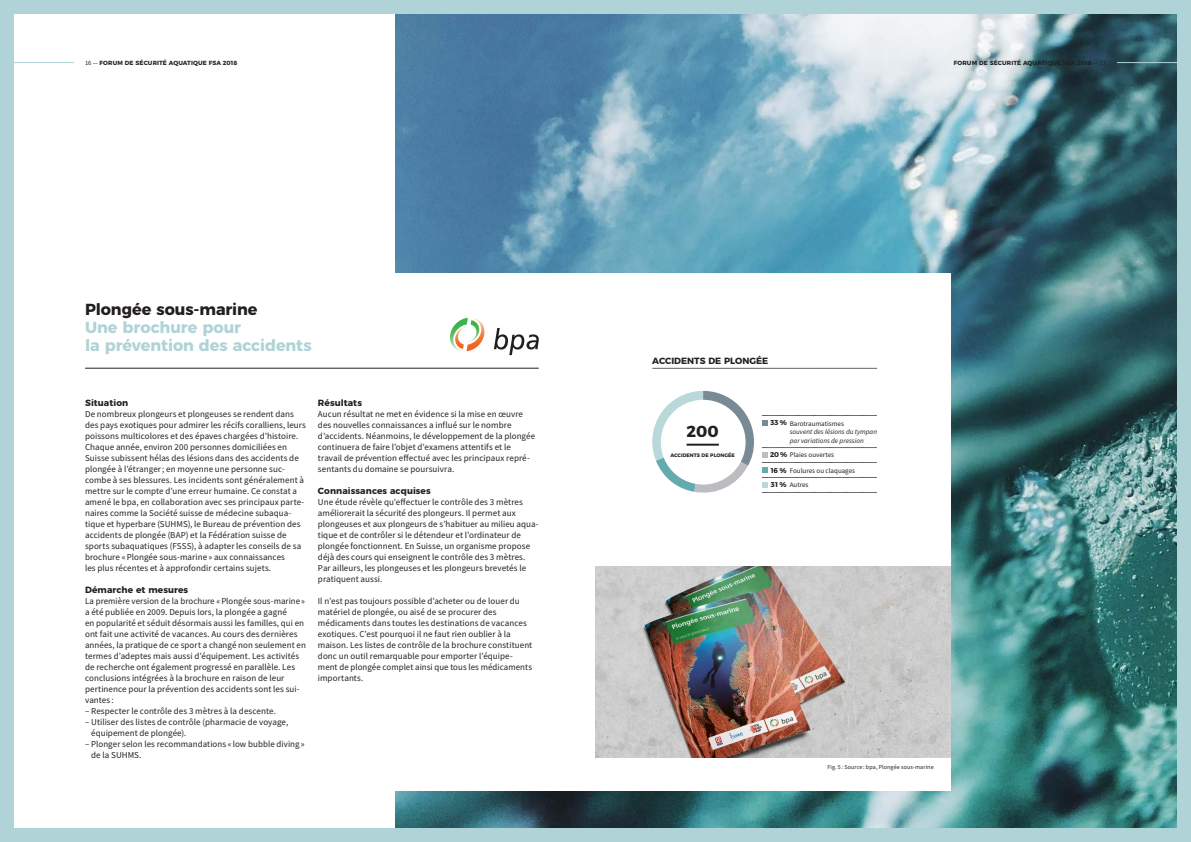
<style>
.page{position:relative;width:1191px;height:842px;background:#afd3d6}
.page>*{position:absolute;margin:0;border:0;box-sizing:border-box;transform-origin:0 0}
.t1{font:700 16px/18px "Montserrat";letter-spacing:-.005em;color:#afd3d6}
.t2{font:700 16px "Montserrat";color:#231f20}
.t3{font:9px/11px "Source Sans Pro";letter-spacing:.01em;color:#231f20}
.t4{font:700 9px "Montserrat";letter-spacing:.01em;color:#231f20}
.t5{font:italic 7px/8.4px "Source Sans Pro";color:#231f20}
.t6{font:7px/14.6px "Source Sans Pro";color:#231f20}
.t7{font:700 6px "Montserrat";letter-spacing:.02em;color:#231f20}
.t8{font:6px "Source Sans Pro";letter-spacing:.02em;color:#231f20}
.t9{font:700 5px "Montserrat";color:#231f20}
.s1{font-family:"Source Sans Pro";font-weight:400;font-size:6.5px}
.s2{font-family:"Montserrat";font-weight:700;font-style:normal}
.s3{font-style:normal}
.s4{font-family:"Montserrat";font-weight:700}
</style>
<div class="page">
<div style="left:14px;top:14px;width:1162px;height:814px;background:#fff"></div>
<img style="left:395px;top:14px;width:781px;height:814px">
<div style="left:21px;top:274px;width:929px;height:517px;background:#fff"></div>
<hr style="left:1117px;top:62px;width:74px;height:1px;background:#afd3d6">
<hr style="left:0;top:62px;width:74px;height:1px;background:#afd3d6">
<svg style="left:652px;top:391px;width:102px;height:102px"></svg>
<div style="left:661px;top:400px;width:84px;height:85px;background:#fff;border-radius:50%"></div>
<svg style="left:653px;top:368px;width:223px;height:1px"></svg>
<hr style="left:686px;top:444px;width:33px;height:2px;background:#231f20">
<svg style="left:762px;top:415px;width:114px;height:10px"></svg>
<svg style="left:762px;top:447px;width:114px;height:46px"></svg>
<hr style="left:85px;top:368px;width:454px;height:1px;background:#231f20">
<svg style="left:450px;top:318px;width:34px;height:33px"></svg>
<svg style="left:494px;top:328px;width:45px;height:27px"></svg>
<img style="left:595px;top:567px;width:355px;height:191px">
<p class="t7" style="left:85px;top:57px;width:154px"><span class="s1">16 —</span> FORUM DE SÉCURITÉ AQUATIQUE FSA 2018</p>
<p class="t7" style="left:953px;top:57px;width:154px">FORUM DE SÉCURITÉ AQUATIQUE FSA 2018 <span class="s1">— 17</span></p>
<h1 class="t2" style="left:85px;top:296px;width:174px">Plongée sous-marine</h1>
<h1 class="t1" style="left:85px;top:317px;width:228px">Une brochure pour<br>la prévention des accidents</h1>
<p class="t4" style="left:85px;top:395px;width:45px">Situation</p>
<p class="t3" style="left:85px;top:408px;width:222px">De nombreux plongeurs et plongeuses se rendent dans des pays exotiques pour admirer les récifs coralliens, leurs poissons multicolores et des épaves chargées d’histoire.<br>Chaque année, environ 200 personnes domiciliées en Suisse subissent hélas des lésions dans des accidents de plongée à l’étranger; en moyenne une personne suc&shy;combe à ses blessures. Les incidents sont généralement à mettre sur le compte d’une erreur humaine. Ce constat a amené le bpa, en collaboration avec ses principaux parte&shy;naires comme la Société suisse de médecine subaqua&shy;tique et hyperbare (SUHMS), le Bureau de prévention des accidents de plongée (BAP) et la Fédération suisse de sports subaquatiques (FSSS), à adapter les conseils de sa brochure «Plongée sous-marine » aux connaissances<br>les plus récentes et à approfondir certains sujets.</p>
<p class="t4" style="left:85px;top:582px;width:105px">Démarche et mesures</p>
<p class="t3" style="left:85px;top:595px;width:222px">La première version de la brochure «Plongée sous-marine » a été publiée en 2009. Depuis lors, la plongée a gagné<br>en popularité et séduit désormais aussi les familles, qui en ont fait une activité de vacances. Au cours des dernières années, la pratique de ce sport a changé non seulement en termes d’adeptes mais aussi d’équipement. Les activités de recherche ont également progressé en parallèle. Les conclusions intégrées à la brochure en raison de leur pertinence pour la prévention des accidents sont les sui&shy;vantes :</p>
<p class="t3" style="left:85px;top:705px;width:192px">– Respecter le contrôle des 3 mètres à la descente.</p>
<p class="t3" style="left:91px;top:716px;width:199px;text-indent:-6px">– Utiliser des listes de contrôle (pharmacie de voyage, équipement de plongée).</p>
<p class="t3" style="left:91px;top:738px;width:215px;text-indent:-6px">– Plonger selon les recommandations « low bubble diving» de la SUHMS.</p>
<p class="t4" style="left:318px;top:395px;width:46px">Résultats</p>
<p class="t3" style="left:318px;top:408px;width:219px">Aucun résultat ne met en évidence si la mise en œuvre des nouvelles connaissances a influé sur le nombre d’accidents. Néanmoins, le développement de la plongée continuera de faire l’objet d’examens attentifs et le travail de prévention effectué avec les principaux repré&shy;sentants du domaine se poursuivra.</p>
<p class="t4" style="left:318px;top:483px;width:114px">Connaissances acquises</p>
<p class="t3" style="left:318px;top:496px;width:222px">Une étude révèle qu’effectuer le contrôle des 3 mètres améliorerait la sécurité des plongeurs. Il permet aux plongeuses et aux plongeurs de s’habituer au milieu aqua&shy;tique et de contrôler si le détendeur et l’ordinateur de plongée fonctionnent. En Suisse, un organisme propose déjà des cours qui enseignent le contrôle des 3 mètres.<br>Par ailleurs, les plongeuses et les plongeurs brevetés le pratiquent aussi.</p>
<p class="t3" style="left:318px;top:595px;width:216px">Il n’est pas toujours possible d’acheter ou de louer du matériel de plongée, ou aisé de se procurer des médicaments dans toutes les destinations de vacances exotiques. C’est pourquoi il ne faut rien oublier à la maison. Les listes de contrôle de la brochure constituent donc un outil remarquable pour emporter l’équipe&shy;ment de plongée complet ainsi que tous les médicaments importants.</p>
<p class="t4" style="left:652px;top:353px;width:118px">ACCIDENTS DE PLONGÉE</p>
<h1 class="t2" style="left:686px;top:418px;width:34px">200</h1>
<p class="t9" style="left:670px;top:451px;width:66px">ACCIDENTS DE PLONGÉE</p>
<p class="t5" style="left:790px;top:419px;width:89px;text-indent:-19px"><span class="s2">33 %</span> <span class="s3">Barotraumatismes<br></span>souvent des lésions du tympan par variations de pression</p>
<p class="t6" style="left:770px;top:463px;width:86px"><span class="s4">16 %</span> Foulures ou claquages<br><span class="s4">31 %</span> Autres</p>
<p class="t6" style="left:770px;top:448px;width:65px"><span class="s4">20 %</span> Plaies ouvertes</p>
<p class="t8" style="left:827px;top:763px;width:108px">Fig. 5: Source: bpa, Plongée sous-marine</p>
</div>
